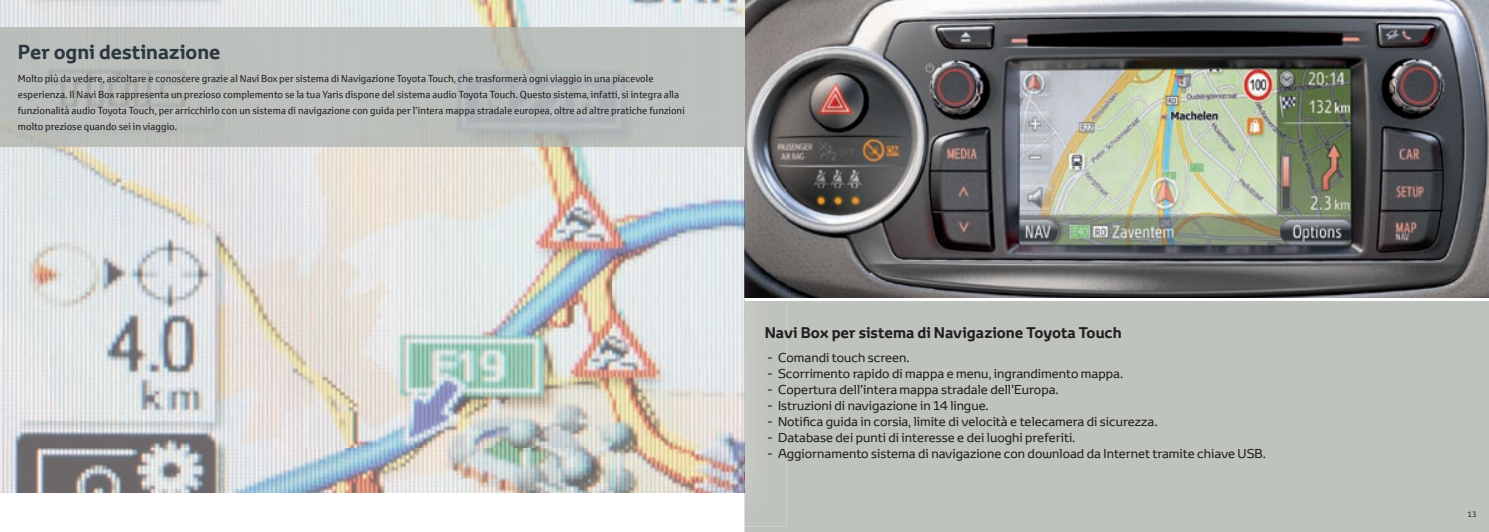
<style>
.page{position:relative;width:1489px;height:532px;background:#fff}
.page>*{position:absolute;margin:0;border:0;box-sizing:border-box;transform-origin:0 0}
.t1{font:700 19.75px "Toyota Display";color:#2d3940}
.t2{font:700 15px "Toyota Display";color:#231f20}
.t3{font:12.5px "Toyota Display";color:#231f20}
.t4{font:9.88px/16px "Toyota Text";color:#231f20}
.t5{font:7.5px "Toyota Text";color:#231f20}
</style>
<div class="page">
<img style="left:744px;top:0;width:744px;height:298px">
<div style="left:744px;top:301px;width:744px;height:230px;background:#bfc3be"></div>
<img style="left:0;top:0;width:744px;height:493px">
<div style="left:744px;top:301px;width:42px;height:225px;background:#bfc3be"></div>
<img style="left:744px;top:146px;width:1px;height:153px">
<img style="left:744px;top:299px;width:1px;height:193px">
<h1 class="t1" style="left:18px;top:38px;width:204px">Per ogni destinazione</h1>
<p class="t4" style="left:18px;top:71px;width:668px">Molto più da vedere, ascoltare e conoscere grazie al Navi Box per sistema di Navigazione Toyota Touch, che trasformerà ogni viaggio in una piacevole esperienza. Il Navi Box rappresenta un prezioso complemento se la tua Yaris dispone del sistema audio Toyota Touch. Questo sistema, infatti, si integra alla funzionalità audio Toyota Touch, per arricchirlo con un sistema di navigazione con guida per l’intera mappa stradale europea, oltre ad altre pratiche funzioni molto preziose quando sei in viaggio.</p>
<h2 class="t2" style="left:764px;top:322px;width:358px">Navi Box per sistema di Navigazione Toyota Touch</h2>
<p class="t3" style="left:767px;top:349px;width:144px">- Comandi touch screen.</p>
<p class="t3" style="left:767px;top:364px;width:357px">- Scorrimento rapido di mappa e menu, ingrandimento mappa.</p>
<p class="t3" style="left:767px;top:380px;width:293px">- Copertura dell’intera mappa stradale dell’Europa.</p>
<p class="t3" style="left:767px;top:396px;width:223px">- Istruzioni di navigazione in 14 lingue.</p>
<p class="t3" style="left:767px;top:412px;width:392px">- Notifica guida in corsia, limite di velocità e telecamera di sicurezza.</p>
<p class="t3" style="left:767px;top:428px;width:310px">- Database dei punti di interesse e dei luoghi preferiti.</p>
<p class="t3" style="left:767px;top:444px;width:500px">- Aggiornamento sistema di navigazione con download da Internet tramite chiave USB.</p>
<p class="t5" style="left:1467px;top:509px;width:10px">13</p>
</div>
